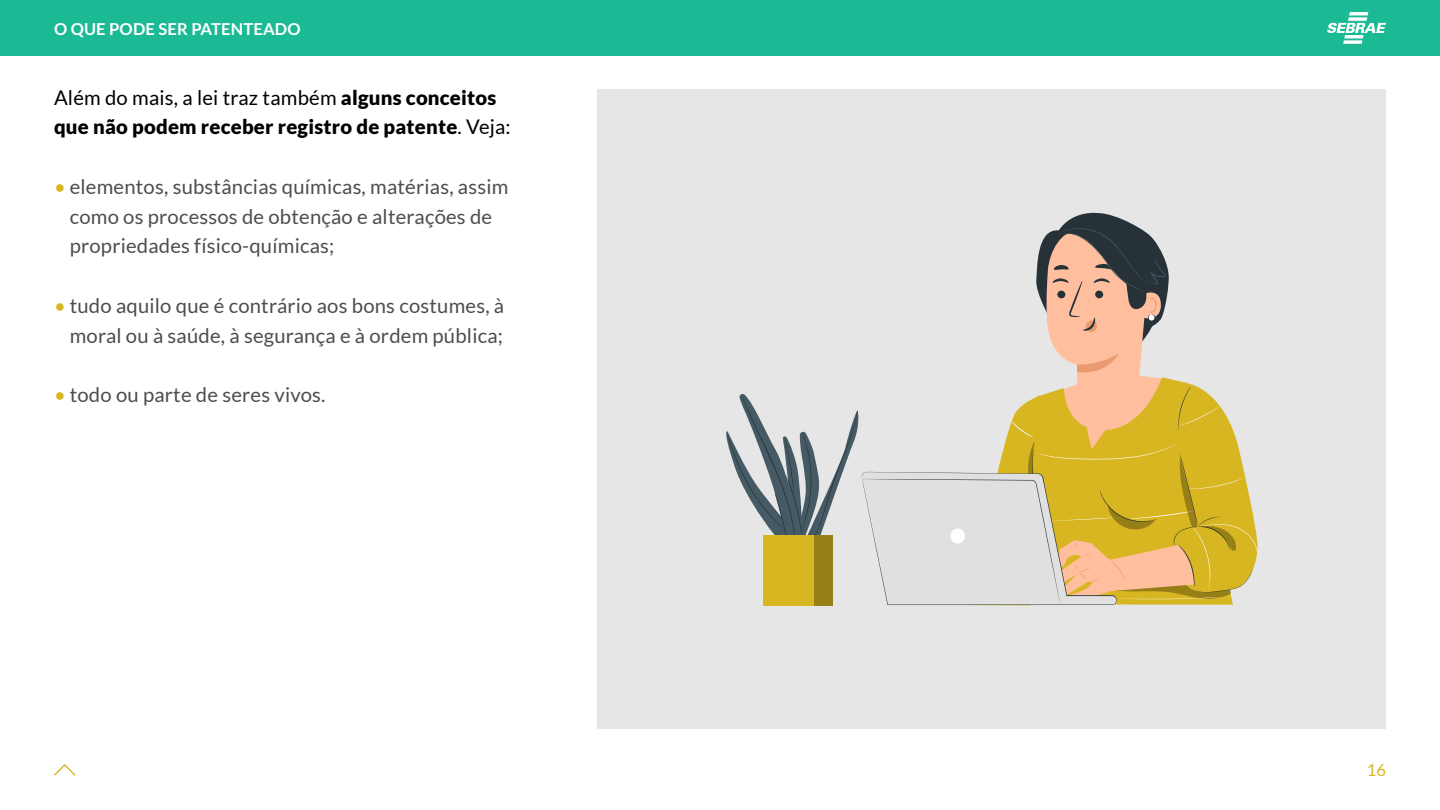
<style>
.page{position:relative;width:1440px;height:810px;background:#fff}
.page>*{position:absolute;margin:0;border:0;box-sizing:border-box;transform-origin:0 0}
.t1{font:20.25px/29.7px "Lato";letter-spacing:.01em;color:#4d4d4d}
.t2{font:900 20.25px/29.7px "Lato";letter-spacing:.01em;color:#000}
.t3{font:700 16.5px "Lato";letter-spacing:.01em;color:#fff}
.t4{font:16.5px "Lato";color:#d7b621}
.s1{font-weight:400}
.s2{color:#d7b621}
</style>
<div class="page">
<div style="left:0;top:0;width:1440px;height:56px;background:#1bba95"></div>
<svg style="left:54px;top:764px;width:22px;height:12px"></svg>
<svg style="left:1327px;top:12px;width:59px;height:32px"></svg>
<div style="left:598px;top:90px;width:788px;height:639px;background:#e6e6e6"></div>
<svg style="left:726px;top:212px;width:532px;height:393px"></svg>
<p class="t3" style="left:54px;top:19px;width:248px">O QUE PODE SER PATENTEADO</p>
<p class="t2" style="left:54px;top:82px;width:458px"><span class="s1">Além do mais, a lei traz também</span> alguns conceitos que não podem receber registro de patente<span class="s1">. Veja:</span></p>
<p class="t1" style="left:70px;top:172px;width:440px;text-indent:-16px"><span class="s2">•</span> elementos, substâncias químicas, matérias, assim como os processos de obtenção e alterações de propriedades físico-químicas;</p>
<p class="t1" style="left:54px;top:291px;width:452px;text-align:right"><span class="s2">•</span> tudo aquilo que é contrário aos bons costumes, à moral ou à saúde, à segurança e à ordem pública;</p>
<p class="t1" style="left:54px;top:380px;width:273px"><span class="s2">•</span> todo ou parte de seres vivos.</p>
<p class="t4" style="left:1367px;top:761px;width:21px">16</p>
</div>
